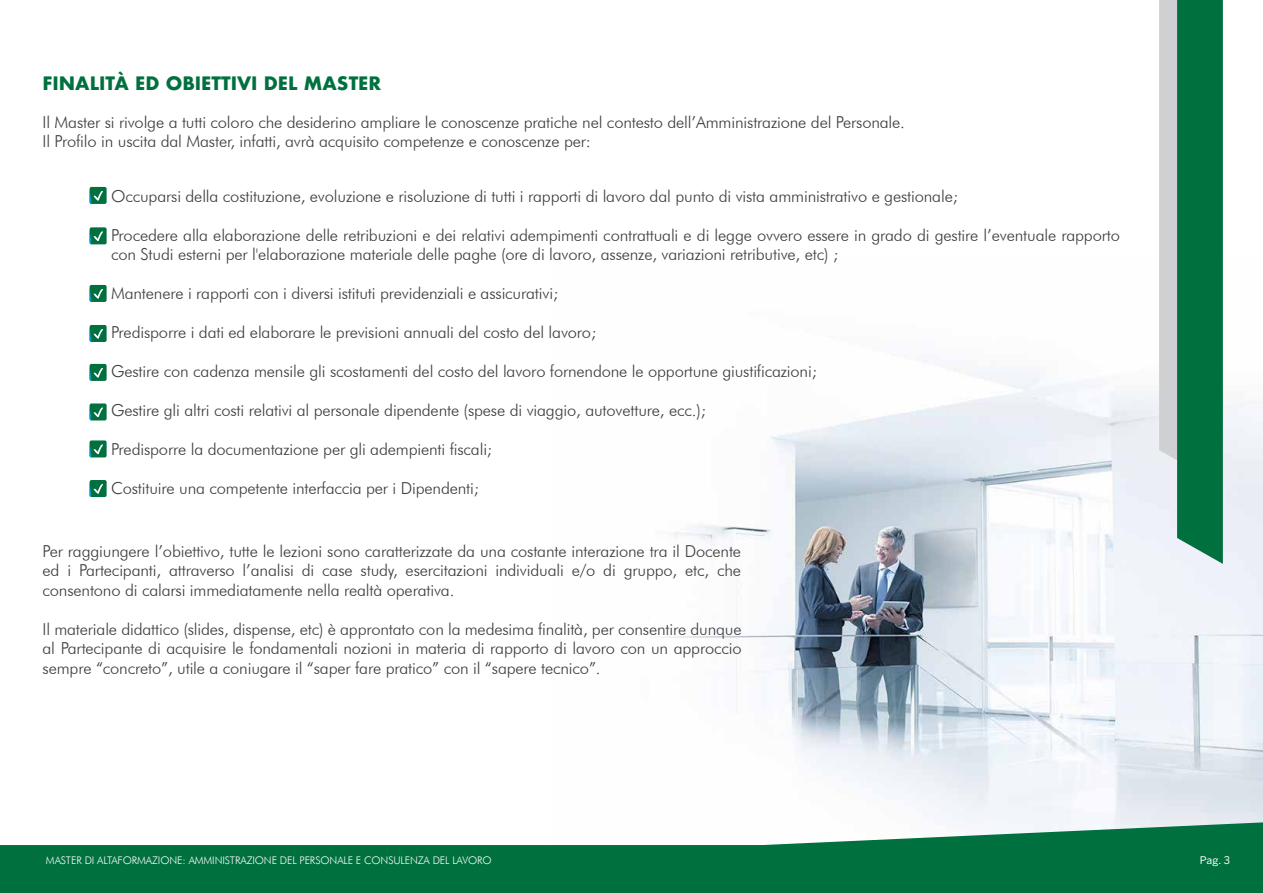
<style>
.page{position:relative;width:1263px;height:893px;background:#fff}
.page>*{position:absolute;margin:0;border:0;box-sizing:border-box;transform-origin:0 0}
.t1{font:700 18px "Futura";color:#00703f}
.t2{font:300 16.5px/19.5px "Futura BT";letter-spacing:-.01em;color:#3d3c3c}
.t3{font:300 16.5px/19.5px "Futura BT";letter-spacing:-.01em;color:#3c3c3b;text-align:justify}
.t4{font:300 10.5px "Futura BT";letter-spacing:-.01em;color:#fff}
.t5{font:10.5px "Benton Sans";color:#fff}
</style>
<div class="page">
<img style="left:662px;top:360px;width:601px;height:462px">
<svg style="left:0;top:822px;width:1263px;height:71px;fill:#00703f"></svg>
<svg style="left:1159px;top:0;width:64px;height:564px;background:#408f6d"></svg>
<div style="left:90px;top:187px;width:17px;height:17px;background:#00703f;border-radius:2px"></div>
<svg style="left:90px;top:191px;width:13px;height:13px"></svg>
<div style="left:90px;top:227px;width:17px;height:17px;background:#00703f;border-radius:2px"></div>
<svg style="left:90px;top:231px;width:13px;height:13px"></svg>
<div style="left:90px;top:285px;width:17px;height:17px;background:#00703f;border-radius:2px"></div>
<svg style="left:90px;top:289px;width:13px;height:13px"></svg>
<div style="left:90px;top:325px;width:17px;height:17px;background:#00703f;border-radius:2px"></div>
<svg style="left:90px;top:329px;width:13px;height:13px"></svg>
<div style="left:90px;top:364px;width:17px;height:17px;background:#00703f;border-radius:2px"></div>
<svg style="left:90px;top:368px;width:13px;height:13px"></svg>
<div style="left:90px;top:403px;width:17px;height:17px;background:#00703f;border-radius:2px"></div>
<svg style="left:90px;top:407px;width:13px;height:13px"></svg>
<div style="left:90px;top:440px;width:17px;height:17px;background:#00703f;border-radius:2px"></div>
<svg style="left:90px;top:444px;width:13px;height:13px"></svg>
<div style="left:90px;top:480px;width:17px;height:17px;background:#00703f;border-radius:2px"></div>
<svg style="left:90px;top:484px;width:13px;height:13px"></svg>
<p class="t1" style="left:43px;top:70px;width:340px">FINALITÀ ED OBIETTIVI DEL MASTER</p>
<p class="t3" style="left:43px;top:112px;width:864px">Il Master si rivolge a tutti coloro che desiderino ampliare le conoscenze pratiche nel contesto dell’Amministrazione del Personale.<br>Il Profilo in uscita dal Master, infatti, avrà acquisito competenze e conoscenze per:</p>
<p class="t2" style="left:111px;top:186px;width:848px">Occuparsi della costituzione, evoluzione e risoluzione di tutti i rapporti di lavoro dal punto di vista amministrativo e gestionale;</p>
<p class="t2" style="left:111px;top:225px;width:1010px">Procedere alla elaborazione delle retribuzioni e dei relativi adempimenti contrattuali e di legge ovvero essere in grado di gestire l’eventuale rapporto con Studi esterni per l'elaborazione materiale delle paghe (ore di lavoro, assenze, variazioni retributive, etc) ;</p>
<p class="t2" style="left:111px;top:283px;width:449px">Mantenere i rapporti con i diversi istituti previdenziali e assicurativi;</p>
<p class="t2" style="left:111px;top:322px;width:486px">Predisporre i dati ed elaborare le previsioni annuali del costo del lavoro;</p>
<p class="t2" style="left:111px;top:361px;width:707px">Gestire con cadenza mensile gli scostamenti del costo del lavoro fornendone le opportune giustificazioni;</p>
<p class="t2" style="left:111px;top:400px;width:596px">Gestire gli altri costi relativi al personale dipendente (spese di viaggio, autovetture, ecc.);</p>
<p class="t2" style="left:111px;top:439px;width:382px">Predisporre la documentazione per gli adempienti fiscali;</p>
<p class="t2" style="left:111px;top:478px;width:369px">Costituire una competente interfaccia per i Dipendenti;</p>
<p class="t3" style="left:43px;top:541px;width:700px">Per raggiungere l’obiettivo, tutte le lezioni sono caratterizzate da una costante interazione tra il Docente ed i Partecipanti, attraverso l’analisi di case study, esercitazioni individuali e/o di gruppo, etc, che consentono di calarsi immediatamente nella realtà operativa.</p>
<p class="t3" style="left:43px;top:619px;width:701px">Il materiale didattico (slides, dispense, etc) è approntato con la medesima finalità, per consentire dunque al Partecipante di acquisire le fondamentali nozioni in materia di rapporto di lavoro con un approccio sempre “concreto”, utile a coniugare il “saper fare pratico” con il “sapere tecnico”.</p>
<p class="t4" style="left:46px;top:854px;width:447px">MASTER DI ALTAFORMAZIONE: AMMINISTRAZIONE DEL PERSONALE E CONSULENZA DEL LAVORO</p>
<p class="t5" style="left:1200px;top:854px;width:32px">Pag. 3</p>
</div>
